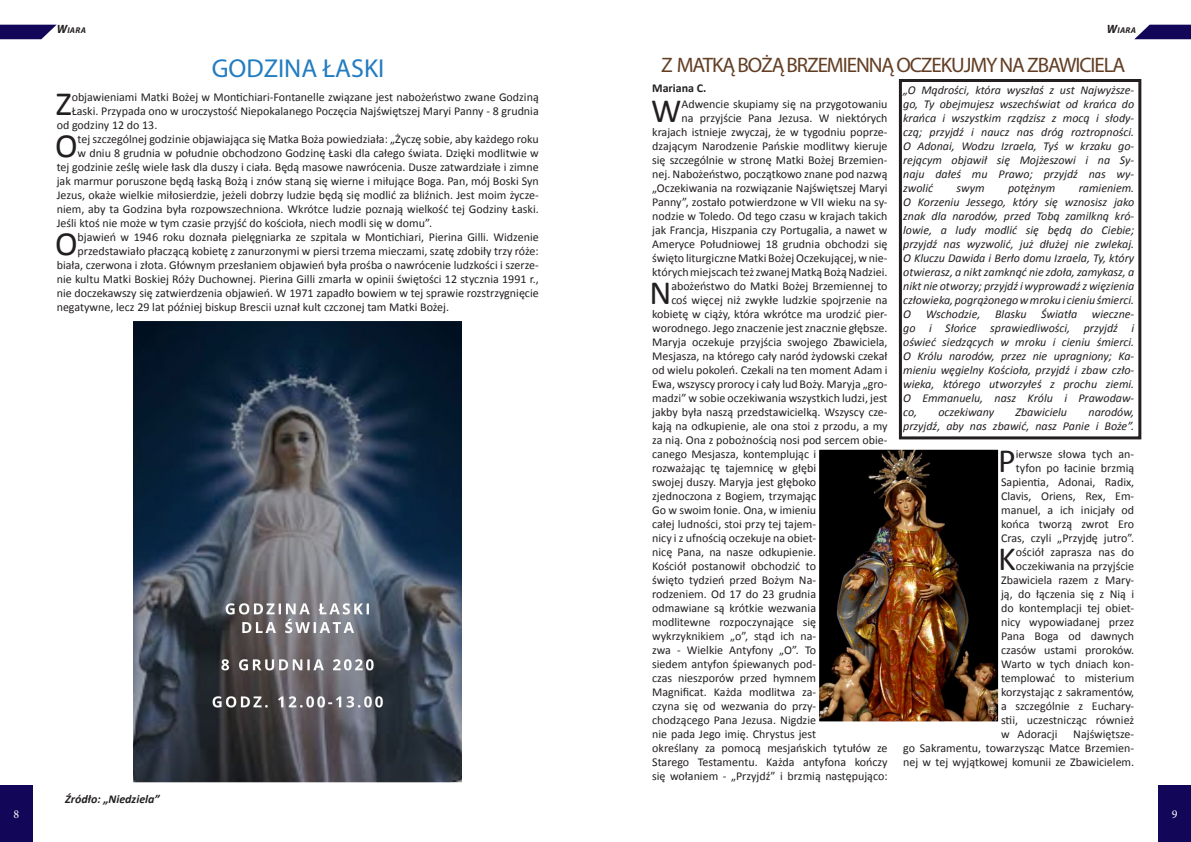
<style>
.page{position:relative;width:1191px;height:842px;background:#fff}
.page>*{position:absolute;margin:0;border:0;box-sizing:border-box;transform-origin:0 0}
.t1{font:34.1px "Calibri";color:#231f20}
.t2{font:26px "Myriad Pro";color:#227cc1}
.t3{font:21px "Myriad Pro";letter-spacing:-.05em;color:#623e24}
.t4{font:12px/14px "Calibri";color:#231f20;text-align:right}
.t5{font:italic 12px/14px "Calibri";color:#231f20;text-align:justify}
.t6{font:italic 700 12px "Calibri";color:#231f20}
.t7{font:700 12px "Calibri";color:#231f20}
.t8{font:12px "Minion Pro";color:#fff}
.t9{font:italic 700 8.4px "Myriad Pro";letter-spacing:.035em;color:#231f20}
.s1{font-size:12px}
</style>
<div class="page">
<svg style="left:0;top:25px;width:57px;height:14px"></svg>
<svg style="left:1134px;top:25px;width:57px;height:14px"></svg>
<div style="left:0;top:785px;width:33px;height:57px;background:#110658"></div>
<div style="left:1158px;top:785px;width:33px;height:57px;background:#110658"></div>
<img style="left:134px;top:322px;width:328px;height:459px">
<div style="left:57px;top:318px;width:482px;height:467px;border:3px solid #fff"></div>
<img style="left:820px;top:451px;width:177px;height:269px">
<div style="left:816px;top:447px;width:185px;height:277px;border:3px solid #fff"></div>
<div style="left:899px;top:79px;width:242px;height:360px;border:3px solid #231f20"></div>
<p class="t8" style="left:14px;top:806px;width:7px">8</p>
<p class="t9" style="left:57px;top:25px;width:31px"><span class="s1">W</span>IARA</p>
<p class="t9" style="left:1106px;top:25px;width:31px"><span class="s1">W</span>IARA</p>
<p class="t2" style="left:212px;top:52px;width:174px">GODZINA ŁASKI</p>
<p class="t1" style="left:56px;top:82px;width:17px">Z</p>
<p class="t4" style="left:72px;top:90px;width:468px">objawieniami Matki Bożej w Montichiari-Fontanelle związane jest nabożeństwo zwane Godziną</p>
<p class="t4" style="left:72px;top:104px;width:468px">Łaski. Przypada ono w uroczystość Niepokalanego Poczęcia Najświętszej Maryi Panny - 8 grudnia</p>
<p class="t4" style="left:57px;top:118px;width:102px">od godziny 12 do 13.</p>
<p class="t1" style="left:55px;top:124px;width:24px">O</p>
<p class="t4" style="left:78px;top:132px;width:462px">tej szczególnej godzinie objawiająca się Matka Boża powiedziała: „Życzę sobie, aby każdego roku</p>
<p class="t4" style="left:78px;top:146px;width:462px">w dniu 8 grudnia w południe obchodzono Godzinę Łaski dla całego świata. Dzięki modlitwie w</p>
<p class="t4" style="left:57px;top:160px;width:483px">tej godzinie ześlę wiele łask dla duszy i ciała. Będą masowe nawrócenia. Dusze zatwardziałe i zimne</p>
<p class="t4" style="left:57px;top:174px;width:483px">jak marmur poruszone będą łaską Bożą i znów staną się wierne i miłujące Boga. Pan, mój Boski Syn</p>
<p class="t4" style="left:57px;top:188px;width:483px">Jezus, okaże wielkie miłosierdzie, jeżeli dobrzy ludzie będą się modlić za bliźnich. Jest moim życze-</p>
<p class="t4" style="left:57px;top:202px;width:483px">niem, aby ta Godzina była rozpowszechniona. Wkrótce ludzie poznają wielkość tej Godziny Łaski.</p>
<p class="t4" style="left:57px;top:216px;width:377px">Jeśli ktoś nie może w tym czasie przyjść do kościoła, niech modli się w domu”.</p>
<p class="t1" style="left:55px;top:222px;width:24px">O</p>
<p class="t4" style="left:78px;top:230px;width:462px">bjawień w 1946 roku doznała pielęgniarka ze szpitala w Montichiari, Pierina Gilli. Widzenie</p>
<p class="t4" style="left:78px;top:244px;width:462px">przedstawiało płaczącą kobietę z zanurzonymi w piersi trzema mieczami, szatę zdobiły trzy róże:</p>
<p class="t4" style="left:57px;top:258px;width:483px">biała, czerwona i złota. Głównym przesłaniem objawień była prośba o nawrócenie ludzkości i szerze-</p>
<p class="t4" style="left:57px;top:272px;width:483px">nie kultu Matki Boskiej Róży Duchownej. Pierina Gilli zmarła w opinii świętości 12 stycznia 1991 r.,</p>
<p class="t4" style="left:57px;top:286px;width:483px">nie doczekawszy się zatwierdzenia objawień. W 1971 zapadło bowiem w tej sprawie rozstrzygnięcie</p>
<p class="t4" style="left:57px;top:300px;width:394px">negatywne, lecz 29 lat później biskup Brescii uznał kult czczonej tam Matki Bożej.</p>
<p class="t6" style="left:65px;top:791px;width:96px">Źródło: „Niedziela”</p>
<p class="t3" style="left:661px;top:52px;width:466px">Z MATKĄ BOŻĄ BRZEMIENNĄ OCZEKUJMY NA ZBAWICIELA</p>
<p class="t7" style="left:652px;top:80px;width:56px">Mariana C.</p>
<p class="t5" style="left:903px;top:83px;width:233px">„O Mądrości, która wyszłaś z ust Najwyższe&shy;go, Ty obejmujesz wszechświat od krańca do krańca i wszystkim rządzisz z mocą i słody&shy;czą; przyjdź i naucz nas dróg roztropności.</p>
<p class="t5" style="left:903px;top:139px;width:233px">O Adonai, Wodzu Izraela, Tyś w krzaku go&shy;rejącym objawił się Mojżeszowi i na Sy&shy;naju dałeś mu Prawo; przyjdź nas wy&shy;zwolić</p>
<p class="t4" style="left:652px;top:97px;width:237px">Adwencie skupiamy się na przygotowaniu<br>na przyjście Pana Jezusa. W niektórych krajach istnieje zwyczaj, że w tygodniu poprze&shy;dzającym Narodzenie Pańskie modlitwy kieruje się szczególnie w stronę Matki Bożej Brzemien&shy;nej. Nabożeństwo, początkowo znane pod nazwą „Oczekiwania na rozwiązanie Najświętszej Maryi Panny”, zostało potwierdzone w VII wieku na sy&shy;nodzie w Toledo. Od tego czasu w krajach takich jak Francja, Hiszpania czy Portugalia, a nawet w Ameryce Południowej 18 grudnia obchodzi się święto liturgiczne Matki Bożej Oczekującej, w nie&shy;których miejscach też zwanej Matką Bożą Nadziei.</p>
<p class="t1" style="left:649px;top:271px;width:23px">N</p>
<p class="t4" style="left:671px;top:279px;width:218px">abożeństwo do Matki Bożej Brzemiennej to</p>
<p class="t1" style="left:651px;top:89px;width:32px">W</p>
<p class="t5" style="left:956px;top:181px;width:30px">swym</p>
<p class="t5" style="left:1008px;top:181px;width:49px">potężnym</p>
<p class="t5" style="left:1078px;top:181px;width:57px">ramieniem.</p>
<p class="t5" style="left:903px;top:195px;width:233px">O Korzeniu Jessego, który się wznosisz jako znak dla narodów, przed Tobą zamilkną kró&shy;lowie, a ludy modlić się będą do Ciebie; przyjdź nas wyzwolić, już dłużej nie zwlekaj.</p>
<p class="t5" style="left:903px;top:251px;width:233px">O Kluczu Dawida i Berło domu Izraela, Ty, który otwierasz, a nikt zamknąć nie zdoła, zamykasz, a nikt nie otworzy; przyjdź i wyprowadź z więzienia człowieka, pogrążonego w mroku i cieniu śmierci.</p>
<p class="t5" style="left:903px;top:307px;width:233px">O Wschodzie, Blasku Światła wieczne&shy;go i Słońce sprawiedliwości, przyjdź i oświeć siedzących w mroku i cieniu śmierci.</p>
<p class="t5" style="left:903px;top:349px;width:233px">O Królu narodów, przez nie upragniony; Ka&shy;mieniu węgielny Kościoła, przyjdź i zbaw czło&shy;wieka, którego utworzyłeś z prochu ziemi.</p>
<p class="t5" style="left:903px;top:391px;width:233px">O Emmanuelu, nasz Królu i Prawodaw&shy;co,</p>
<p class="t4" style="left:671px;top:293px;width:218px">coś więcej niż zwykłe ludzkie spojrzenie na</p>
<p class="t4" style="left:652px;top:307px;width:237px">kobietę w ciąży, która wkrótce ma urodzić pier-</p>
<p class="t4" style="left:652px;top:321px;width:237px">worodnego. Jego znaczenie jest znacznie głębsze.</p>
<p class="t4" style="left:652px;top:335px;width:237px">Maryja oczekuje przyjścia swojego Zbawiciela,</p>
<p class="t4" style="left:652px;top:349px;width:237px">Mesjasza, na którego cały naród żydowski czekał</p>
<p class="t4" style="left:652px;top:363px;width:237px">od wielu pokoleń. Czekali na ten moment Adam i</p>
<p class="t4" style="left:652px;top:377px;width:237px">Ewa, wszyscy prorocy i cały lud Boży. Maryja „gro-</p>
<p class="t4" style="left:652px;top:391px;width:237px">madzi” w sobie oczekiwania wszystkich ludzi, jest</p>
<p class="t4" style="left:652px;top:405px;width:237px">jakby była naszą przedstawicielką. Wszyscy cze-</p>
<p class="t4" style="left:652px;top:419px;width:237px">kają na odkupienie, ale ona stoi z przodu, a my</p>
<p class="t4" style="left:652px;top:433px;width:237px">za nią. Ona z pobożnością nosi pod sercem obie-</p>
<p class="t4" style="left:652px;top:447px;width:165px">canego Mesjasza, kontemplując i</p>
<p class="t4" style="left:652px;top:461px;width:165px">rozważając tę tajemnicę w głębi</p>
<p class="t4" style="left:652px;top:475px;width:165px">swojej duszy. Maryja jest głęboko</p>
<p class="t4" style="left:652px;top:489px;width:165px">zjednoczona z Bogiem, trzymając</p>
<p class="t4" style="left:652px;top:503px;width:165px">Go w swoim łonie. Ona, w imieniu</p>
<p class="t4" style="left:652px;top:517px;width:165px">całej ludności, stoi przy tej tajem-</p>
<p class="t4" style="left:652px;top:531px;width:165px">nicy i z ufnością oczekuje na obiet-</p>
<p class="t4" style="left:652px;top:545px;width:165px">nicę Pana, na nasze odkupienie.</p>
<p class="t4" style="left:652px;top:559px;width:237px;text-align:left">Kościół postanowił obchodzić to<br>święto tydzień przed Bożym Na-<br>rodzeniem. Od 17 do 23 grudnia<br>odmawiane są krótkie wezwania<br>modlitewne rozpoczynające się wykrzyknikiem „o”, stąd ich na-<br>zwa - Wielkie Antyfony „O”. To<br>siedem antyfon śpiewanych pod-<br>czas nieszporów przed hymnem<br>Magnificat. Każda modlitwa za-<br>czyna się od wezwania do przy-<br>chodzącego Pana Jezusa. Nigdzie<br>nie pada Jego imię. Chrystus jest<br>określany za pomocą mesjańskich tytułów ze Starego Testamentu. Każda antyfona kończy się wołaniem - „Przyjdź” i brzmią następująco:</p>
<p class="t5" style="left:903px;top:405px;width:233px;text-align:right">narodów,<br>przyjdź, aby nas zbawić, nasz Panie i Boże”.</p>
<p class="t1" style="left:998px;top:439px;width:19px">P</p>
<p class="t5" style="left:938px;top:405px;width:57px">oczekiwany</p>
<p class="t5" style="left:1015px;top:405px;width:53px">Zbawicielu</p>
<p class="t4" style="left:1001px;top:447px;width:135px">ierwsze słowa tych an&shy;tyfon po łacinie brzmią<br>Sapientia, Adonai, Radix,<br>Clavis, Oriens, Rex, Em&shy;manuel, a ich inicjały od końca tworzą zwrot Ero<br>Cras, czyli „Przyjdę jutro”.</p>
<p class="t1" style="left:998px;top:537px;width:19px">K</p>
<p class="t4" style="left:1016px;top:545px;width:120px">ościół zaprasza nas do</p>
<p class="t4" style="left:1016px;top:559px;width:120px">oczekiwania na przyjście</p>
<p class="t4" style="left:1001px;top:573px;width:135px">Zbawiciela razem z Mary-</p>
<p class="t4" style="left:1001px;top:587px;width:135px">ją, do łączenia się z Nią i</p>
<p class="t4" style="left:1001px;top:601px;width:135px">do kontemplacji tej obiet-</p>
<p class="t4" style="left:1001px;top:615px;width:135px">nicy wypowiadanej przez</p>
<p class="t4" style="left:1001px;top:629px;width:135px">Pana Boga od dawnych</p>
<p class="t4" style="left:1001px;top:643px;width:135px">czasów ustami proroków.</p>
<p class="t4" style="left:1001px;top:657px;width:135px">Warto w tych dniach kon-</p>
<p class="t4" style="left:1001px;top:671px;width:135px">templować to misterium</p>
<p class="t4" style="left:1001px;top:685px;width:135px">korzystając z sakramentów,</p>
<p class="t4" style="left:1001px;top:699px;width:135px">a szczególnie z Euchary-</p>
<p class="t4" style="left:1001px;top:713px;width:135px">stii, uczestnicząc również</p>
<p class="t4" style="left:1001px;top:727px;width:58px">w Adoracji</p>
<p class="t4" style="left:903px;top:727px;width:233px;text-align:justify;text-indent:170px">Najświętsze&shy;go Sakramentu, towarzysząc Matce Brzemien&shy;nej w tej wyjątkowej komunii ze Zbawicielem.</p>
<p class="t8" style="left:1171px;top:806px;width:7px">9</p>
</div>
